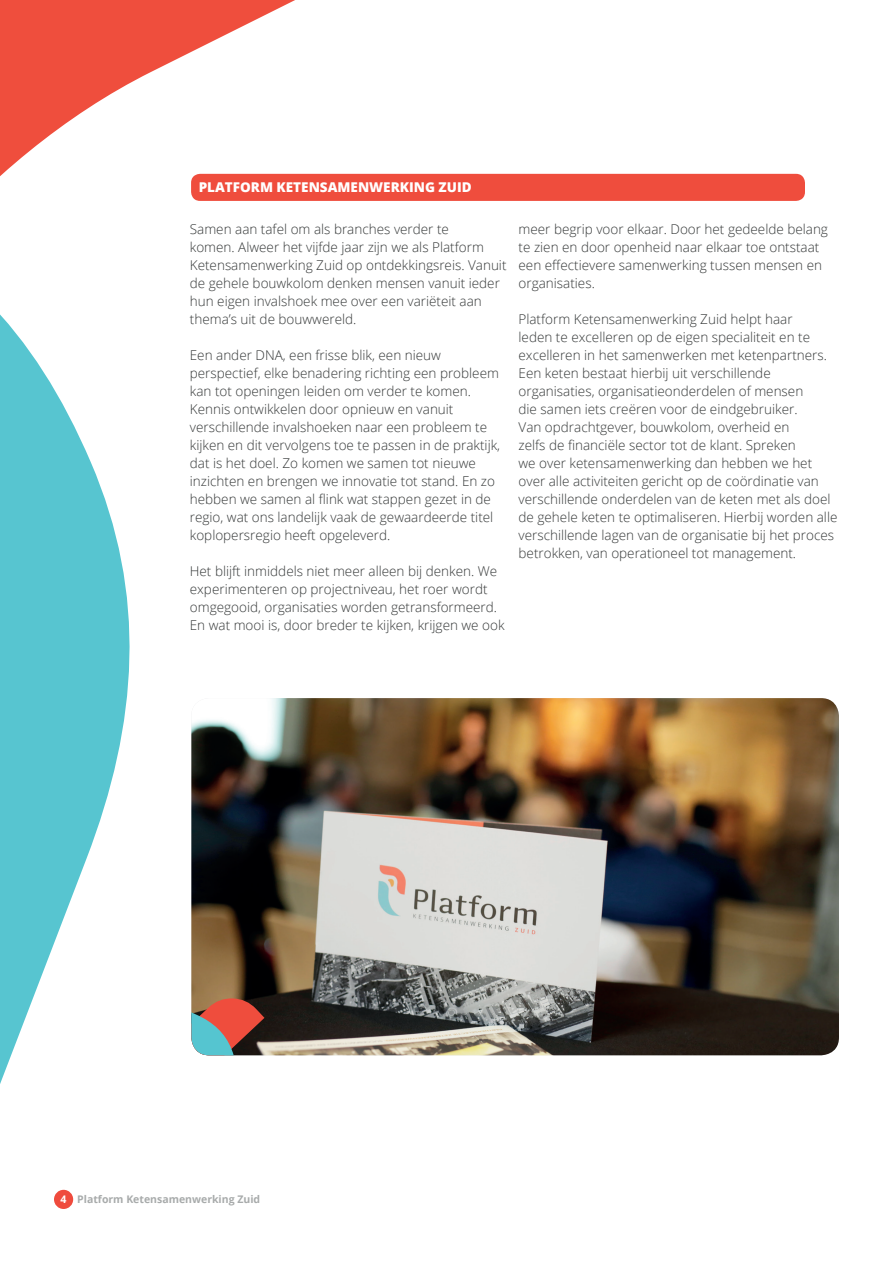
<style>
.page{position:relative;width:893px;height:1263px;background:#fff}
.page>*{position:absolute;margin:0;border:0;box-sizing:border-box;transform-origin:0 0}
.t1{font:300 13.5px/18px "Open Sans";color:#343737}
.t2{font:800 13.5px "Open Sans";color:#fff}
.t3{font:700 10.5px "Open Sans";color:#a8abab}
.s1{color:#fff}
</style>
<div class="page">
<div style="left:54px;top:1190px;width:19px;height:19px;background:#ef4b3d;border-radius:50%"></div>
<svg style="left:0;top:0;width:503px;height:201px"></svg>
<svg style="left:0;top:131px;width:147px;height:1068px"></svg>
<img style="left:191px;top:698px;width:648px;height:357px">
<svg style="left:191px;top:996px;width:73px;height:59px;background:#916960"></svg>
<div style="left:191px;top:174px;width:614px;height:27px;background:#ef4d3d;border-radius:9px"></div>
<p class="t2" style="left:199px;top:176px;width:274px">PLATFORM KETENSAMENWERKING ZUID</p>
<p class="t1" style="left:190px;top:220px;width:318px">Samen aan tafel om als branches verder te<br>komen. Alweer het vijfde jaar zijn we als Platform Ketensamenwerking Zuid op ontdekkingsreis. Vanuit de gehele bouwkolom denken mensen vanuit ieder hun eigen invalshoek mee over een variëteit aan thema’s uit de bouwwereld.</p>
<p class="t1" style="left:190px;top:346px;width:312px">Een ander DNA, een frisse blik, een nieuw perspectief, elke benadering richting een probleem kan tot openingen leiden om verder te komen.<br>Kennis ontwikkelen door opnieuw en vanuit verschillende invalshoeken naar een probleem te kijken en dit vervolgens toe te passen in de praktijk, dat is het doel. Zo komen we samen tot nieuwe inzichten en brengen we innovatie tot stand. En zo hebben we samen al flink wat stappen gezet in de regio, wat ons landelijk vaak de gewaardeerde titel koplopersregio heeft opgeleverd.</p>
<p class="t1" style="left:190px;top:562px;width:316px">Het blijft inmiddels niet meer alleen bij denken. We experimenteren op projectniveau, het roer wordt omgegooid, organisaties worden getransformeerd.<br>En wat mooi is, door breder te kijken, krijgen we ook</p>
<p class="t1" style="left:519px;top:220px;width:311px">meer begrip voor elkaar. Door het gedeelde belang te zien en door openheid naar elkaar toe ontstaat een effectievere samenwerking tussen mensen en organisaties.</p>
<p class="t1" style="left:519px;top:310px;width:320px">Platform Ketensamenwerking Zuid helpt haar<br>leden te excelleren op de eigen specialiteit en te excelleren in het samenwerken met ketenpartners.<br>Een keten bestaat hierbij uit verschillende organisaties, organisatieonderdelen of mensen<br>die samen iets creëren voor de eindgebruiker.<br>Van opdrachtgever, bouwkolom, overheid en<br>zelfs de financiële sector tot de klant. Spreken<br>we over ketensamenwerking dan hebben we het over alle activiteiten gericht op de coördinatie van verschillende onderdelen van de keten met als doel de gehele keten te optimaliseren. Hierbij worden alle verschillende lagen van de organisatie bij het proces betrokken, van operationeel tot management.</p>
<p class="t3" style="left:61px;top:1192px;width:201px"><span class="s1">4</span> Platform Ketensamenwerking Zuid</p>
</div>
